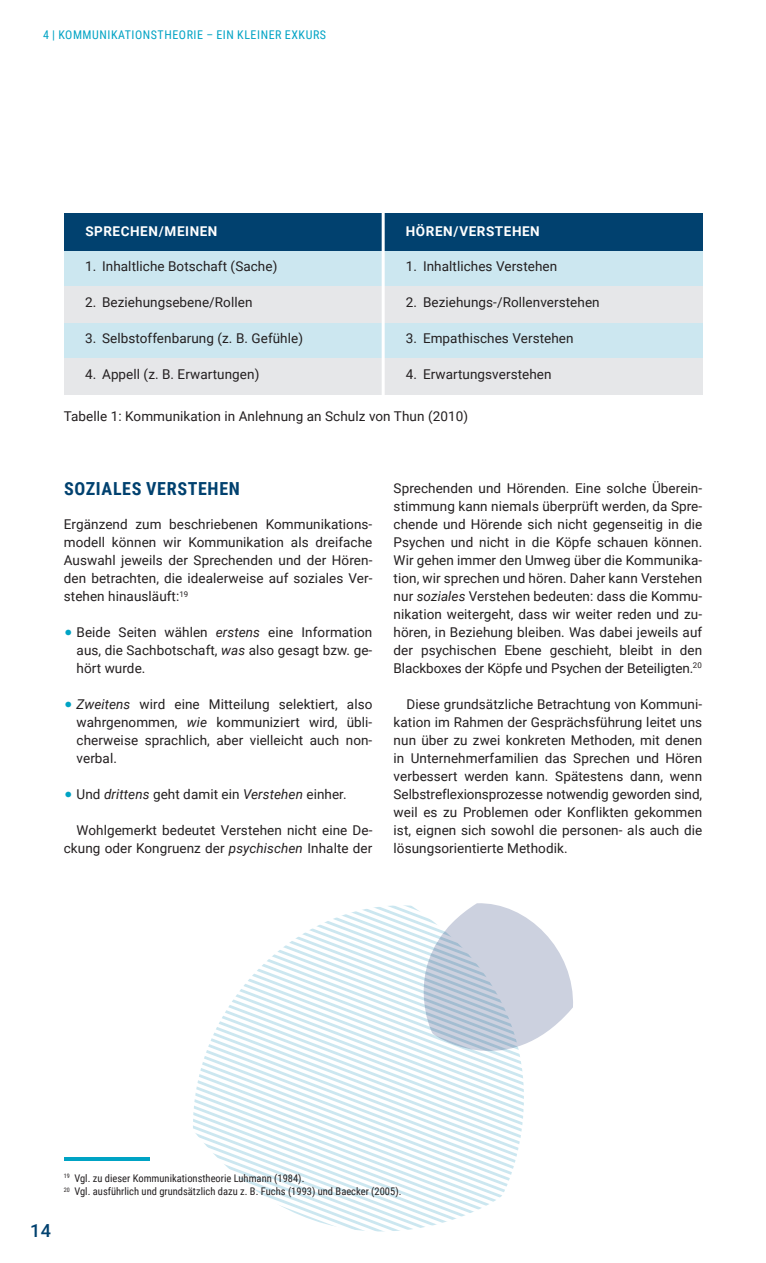
<style>
.page{position:relative;width:766px;height:1263px;background:#fff}
.page>*{position:absolute;margin:0;border:0;box-sizing:border-box;transform-origin:0 0}
.t1{font:700 18px "Roboto Condensed";letter-spacing:.035em;color:#01416f}
.t2{font:500 18px "Roboto";color:#01416f}
.t3{font:13.5px/18px "Roboto";letter-spacing:.005em;color:#231f20;text-align:justify}
.t4{font:700 13.5px "Roboto";letter-spacing:.04em;color:#fff}
.t5{font:12px "Roboto Condensed";letter-spacing:.045em;color:#00a3c4}
.t6{font:10.5px/13.5px "Roboto Condensed";color:#231f20}
.s1{font-style:italic}
</style>
<div class="page">
<svg style="left:253px;top:1185px;width:254px;height:11px"></svg>
<svg style="left:236px;top:1175px;width:274px;height:10px"></svg>
<svg style="left:225px;top:1165px;width:289px;height:10px"></svg>
<svg style="left:214px;top:1154px;width:303px;height:11px"></svg>
<svg style="left:205px;top:1144px;width:314px;height:10px"></svg>
<svg style="left:195px;top:1133px;width:326px;height:11px"></svg>
<svg style="left:193px;top:1123px;width:330px;height:10px"></svg>
<svg style="left:193px;top:1112px;width:330px;height:11px"></svg>
<svg style="left:194px;top:1102px;width:330px;height:10px"></svg>
<svg style="left:194px;top:1091px;width:330px;height:11px"></svg>
<svg style="left:196px;top:1081px;width:328px;height:10px"></svg>
<div style="left:64px;top:358px;width:638px;height:36px;background:#e6e7e9"></div>
<svg style="left:199px;top:903px;width:374px;height:177px"></svg>
<div style="left:64px;top:249px;width:638px;height:37px;background:#cce7f0"></div>
<div style="left:64px;top:322px;width:638px;height:36px;background:#cce7f0"></div>
<div style="left:64px;top:286px;width:638px;height:36px;background:#e6e7e9"></div>
<div style="left:64px;top:213px;width:638px;height:37px;background:#01416f"></div>
<hr style="left:381px;top:213px;width:3px;height:188px;background:#fff">
<hr style="left:64px;top:1157px;width:85px;height:4px;background:#00a3c4">
<p class="t5" style="left:43px;top:26px;width:284px">4 | KOMMUNIKATIONSTHEORIE – EIN KLEINER EXKURS</p>
<p class="t4" style="left:85px;top:221px;width:133px">SPRECHEN/MEINEN</p>
<p class="t4" style="left:406px;top:221px;width:135px">HÖREN/VERSTEHEN</p>
<p class="t3" style="left:85px;top:257px;width:194px">1. Inhaltliche Botschaft (Sache)</p>
<p class="t3" style="left:85px;top:293px;width:169px">2. Beziehungsebene/Rollen</p>
<p class="t3" style="left:85px;top:329px;width:219px">3. Selbstoffenbarung (z. B. Gefühle)</p>
<p class="t3" style="left:85px;top:365px;width:176px">4. Appell (z. B. Erwartungen)</p>
<p class="t3" style="left:406px;top:257px;width:153px">1. Inhaltliches Verstehen</p>
<p class="t3" style="left:406px;top:293px;width:195px">2. Beziehungs-/Rollenverstehen</p>
<p class="t3" style="left:406px;top:329px;width:169px">3. Empathisches Verstehen</p>
<p class="t3" style="left:406px;top:365px;width:147px">4. Erwartungsverstehen</p>
<p class="t3" style="left:64px;top:407px;width:405px">Tabelle 1: Kommunikation in Anlehnung an Schulz von Thun (2010)</p>
<h1 class="t1" style="left:64px;top:476px;width:177px">SOZIALES VERSTEHEN</h1>
<p class="t3" style="left:64px;top:515px;width:310px">Ergänzend zum beschriebenen Kommunikations&shy;modell können wir Kommunikation als dreifache Auswahl jeweils der Sprechenden und der Hören&shy;den betrachten, die idealerweise auf soziales Ver&shy;stehen hinausläuft:<sup>19</sup></p>
<p class="t3" style="left:77px;top:623px;width:297px">Beide Seiten wählen <span class="s1">erstens</span> eine Information aus, die Sachbotschaft, <span class="s1">was</span> also gesagt bzw. ge&shy;hört wurde.</p>
<p class="t3" style="left:77px;top:695px;width:297px"><span class="s1">Zweitens</span> wird eine Mitteilung selektiert, also wahrgenommen, <span class="s1">wie</span> kommuniziert wird, übli&shy;cherweise sprachlich, aber vielleicht auch non&shy;verbal.</p>
<p class="t3" style="left:77px;top:785px;width:271px">Und <span class="s1">drittens</span> geht damit ein <span class="s1">Verstehen</span> einher.</p>
<p class="t3" style="left:64px;top:821px;width:310px;text-align:right">Wohlgemerkt bedeutet Verstehen nicht eine De&shy;ckung oder Kongruenz der <span class="s1">psychischen</span> Inhalte der</p>
<p class="t3" style="left:393px;top:478px;width:310px">Sprechenden und Hörenden. Eine solche Überein&shy;stimmung kann niemals überprüft werden, da Spre&shy;chende und Hörende sich nicht gegenseitig in die Psychen und nicht in die Köpfe schauen können.<br>Wir gehen immer den Umweg über die Kommunika&shy;tion, wir sprechen und hören. Daher kann Verstehen nur <span class="s1">soziales</span> Verstehen bedeuten: dass die Kommu&shy;nikation weitergeht, dass wir weiter reden und zu&shy;hören, in Beziehung bleiben. Was dabei jeweils auf der psychischen Ebene geschieht, bleibt in den Blackboxes der Köpfe und Psychen der Beteiligten.<sup>20</sup></p>
<p class="t3" style="left:393px;top:694px;width:310px;text-indent:13px">Diese grundsätzliche Betrachtung von Kommuni&shy;kation im Rahmen der Gesprächsführung leitet uns nun über zu zwei konkreten Methoden, mit denen in Unternehmerfamilien das Sprechen und Hören verbessert werden kann. Spätestens dann, wenn Selbstreflexionsprozesse notwendig geworden sind, weil es zu Problemen oder Konflikten gekommen ist, eignen sich sowohl die personen- als auch die lösungsorientierte Methodik.</p>
<h1 class="t2" style="left:30px;top:1218px;width:23px">14</h1>
<p class="t6" style="left:64px;top:1171px;width:339px"><sup>19</sup> Vgl. zu dieser Kommunikationstheorie Luhmann (1984).<br><sup>20</sup> Vgl. ausführlich und grundsätzlich dazu z. B. Fuchs (1993) und Baecker (2005).</p>
</div>
